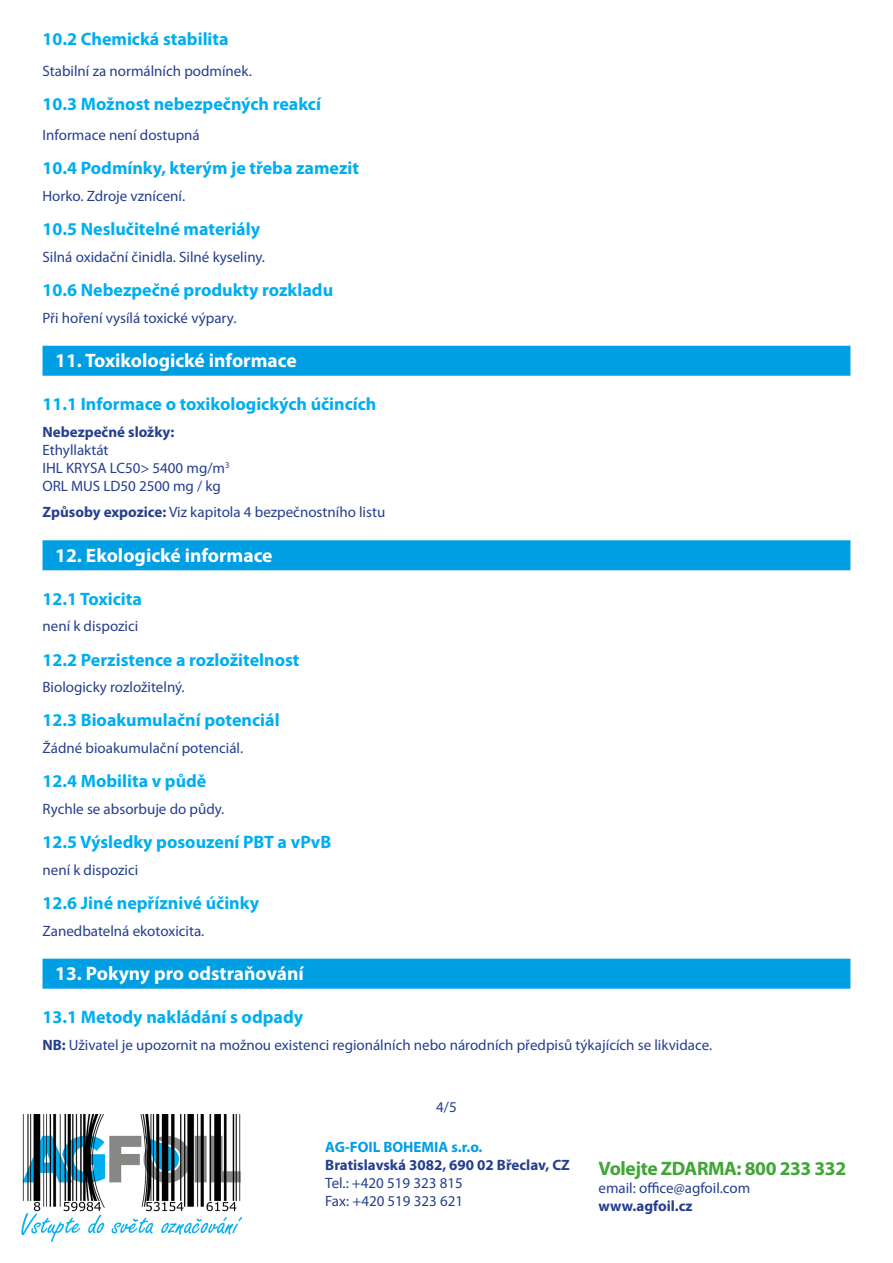
<style>
.page{position:relative;width:893px;height:1263px;background:#fff}
.page>*{position:absolute;margin:0;border:0;box-sizing:border-box;transform-origin:0 0}
.Nadpis3{font:700 19.5px "Myriad Pro";color:#fff}
.t1{font:700 19.5px "Myriad Pro";letter-spacing:-.02em;color:#40a636}
.Nadpis4{font:700 18px "Myriad Pro";color:#00aeef}
.t2{font:15px/18px "Myriad Pro";color:#253f8e}
.t3{font:700 15px "Myriad Pro";color:#253f8e}
.t4{font:700 15px "Myriad Pro";color:#009ee3}
.s1{font-weight:700}
</style>
<div class="page">
<img style="left:22px;top:1114px;width:219px;height:128px">
<div style="left:43px;top:346px;width:807px;height:30px;background:#009ee3"></div>
<div style="left:43px;top:540px;width:807px;height:30px;background:#009ee3"></div>
<div style="left:43px;top:959px;width:807px;height:30px;background:#009ee3"></div>
<p class="Nadpis4" style="left:43px;top:28px;width:188px">10.2 Chemická stabilita</p>
<p class="t2" style="left:43px;top:61px;width:211px">Stabilní za normálních podmínek.</p>
<p class="Nadpis4" style="left:43px;top:92px;width:280px">10.3 Možnost nebezpečných reakcí</p>
<p class="t2" style="left:43px;top:126px;width:159px">Informace není dostupná</p>
<p class="Nadpis4" style="left:43px;top:157px;width:318px">10.4 Podmínky, kterým je třeba zamezit</p>
<p class="t2" style="left:43px;top:187px;width:144px">Horko. Zdroje vznícení.</p>
<p class="Nadpis4" style="left:43px;top:217px;width:219px">10.5 Neslučitelné materiály</p>
<p class="t2" style="left:43px;top:247px;width:224px">Silná oxidační činidla. Silné kyseliny.</p>
<p class="Nadpis4" style="left:43px;top:278px;width:292px">10.6 Nebezpečné produkty rozkladu</p>
<p class="t2" style="left:43px;top:308px;width:195px">Při hoření vysílá toxické výpary.</p>
<p class="Nadpis3" style="left:55px;top:348px;width:243px">11. Toxikologické informace</p>
<p class="Nadpis4" style="left:43px;top:392px;width:335px">11.1 Informace o toxikologických účincích</p>
<p class="t2" style="left:43px;top:422px;width:189px"><span class="s1">Nebezpečné složky:<br></span>Ethyllaktát<br>IHL KRYSA LC50&gt; 5400 mg/m<sup>3<br></sup>ORL MUS LD50 2500 mg / kg</p>
<p class="t2" style="left:43px;top:503px;width:344px"><span class="s1">Způsoby expozice:</span> Viz kapitola 4 bezpečnostního listu</p>
<p class="Nadpis3" style="left:55px;top:542px;width:219px">12. Ekologické informace</p>
<p class="Nadpis4" style="left:43px;top:587px;width:101px">12.1 Toxicita</p>
<p class="t2" style="left:43px;top:617px;width:97px">není k dispozici</p>
<p class="Nadpis4" style="left:43px;top:648px;width:258px">12.2 Perzistence a rozložitelnost</p>
<p class="t2" style="left:43px;top:678px;width:144px">Biologicky rozložitelný.</p>
<p class="Nadpis4" style="left:43px;top:708px;width:239px">12.3 Bioakumulační potenciál</p>
<p class="t2" style="left:43px;top:739px;width:202px">Žádné bioakumulační potenciál.</p>
<p class="Nadpis4" style="left:43px;top:769px;width:165px">12.4 Mobilita v půdě</p>
<p class="t2" style="left:43px;top:799px;width:183px">Rychle se absorbuje do půdy.</p>
<p class="Nadpis4" style="left:43px;top:830px;width:290px">12.5 Výsledky posouzení PBT a vPvB</p>
<p class="t2" style="left:43px;top:860px;width:97px">není k dispozici</p>
<p class="Nadpis4" style="left:43px;top:891px;width:218px">12.6 Jiné nepříznivé účinky</p>
<p class="t2" style="left:43px;top:921px;width:163px">Zanedbatelná ekotoxicita.</p>
<p class="Nadpis3" style="left:55px;top:961px;width:250px">13. Pokyny pro odstraňování</p>
<p class="Nadpis4" style="left:43px;top:1005px;width:262px">13.1 Metody nakládání s odpady</p>
<p class="t2" style="left:43px;top:1035px;width:671px"><span class="s1">NB:</span> Uživatel je upozornit na možnou existenci regionálních nebo národních předpisů týkajících se likvidace.</p>
<p class="t2" style="left:436px;top:1098px;width:22px">4/5</p>
<p class="t4" style="left:325px;top:1137px;width:159px">AG-FOIL BOHEMIA s.r.o.</p>
<p class="t3" style="left:325px;top:1155px;width:246px">Bratislavská 3082, 690 02 Břeclav, CZ</p>
<p class="t2" style="left:325px;top:1174px;width:139px">Tel.: +420 519 323 815<br>Fax: +420 519 323 621</p>
<h1 class="t1" style="left:598px;top:1156px;width:249px">Volejte ZDARMA: 800 233 332</h1>
<p class="t2" style="left:598px;top:1179px;width:153px">email: office@agfoil.com</p>
<p class="t3" style="left:598px;top:1196px;width:96px">www.agfoil.cz</p>
</div>
